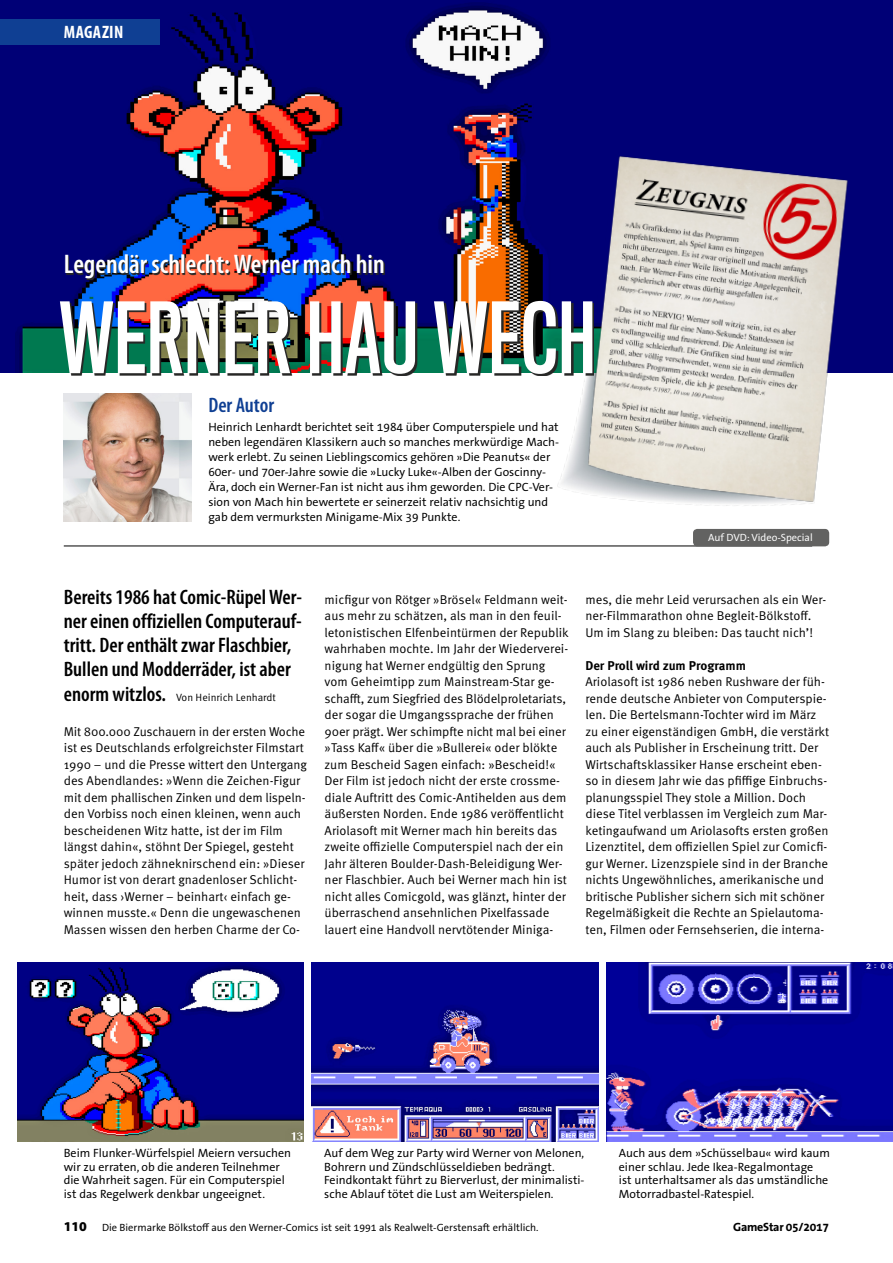
<style>
.page{position:relative;width:893px;height:1263px;background:#fff}
.page>*{position:absolute;margin:0;border:0;box-sizing:border-box;transform-origin:0 0}
.Head{font:90px "Titling Gothic FB Comp Standard";letter-spacing:.015em;color:#fff}
.Spieletitel{font:600 condensed 27px "Myriad Pro";color:#fff}
.Intro{font:600 condensed 21px/24px "Myriad Pro";color:#000}
.Intro-2{font:600 condensed 21px "Myriad Pro";color:#0f3f93}
.t1{font:700 condensed 18px "Myriad Pro";letter-spacing:.02em;color:#fff}
.t2{font:900 13.5px "Myriad Pro";color:#000}
.Body{font:12.75px/16.5px "Meta Pro";color:#000}
.ZU{font:700 12.75px "Meta Pro";letter-spacing:-.005em;color:#000}
.BU{font:12px/13.5px "The Sans Office";color:#000}
.Kasten_Body{font:12px/15px "The Sans Office";color:#000}
.t3{font:700 12px "The Sans Office";letter-spacing:-.02em;color:#000}
.Pag{font:10.5px "The Sans Office";color:#000}
.Intro-3{font:10.5px "Meta Pro";color:#000}
.Quicklink{font:10.5px "The Sans Office";color:#fff}
.s1{font-family:"Myriad Pro";font-weight:600;font-stretch:condensed;font-size:21px}
</style>
<div class="page">
<img style="left:0;top:0;width:893px;height:373px">
<img style="left:549px;top:141px;width:309px;height:390px">
<img style="left:568px;top:142px;width:290px;height:379px">
<img style="left:17px;top:963px;width:287px;height:179px">
<img style="left:312px;top:962px;width:286px;height:179px">
<img style="left:606px;top:963px;width:287px;height:179px">
<svg style="left:62px;top:303px;width:532px;height:73px;background:#38463f"></svg>
<svg style="left:67px;top:256px;width:318px;height:24px;background:#40376d"></svg>
<img style="left:64px;top:394px;width:127px;height:127px">
<hr style="left:64px;top:546px;width:748px;height:1px;background:#000">
<div style="left:693px;top:529px;width:136px;height:17px;background:#626261;border-radius:4px"></div>
<div style="left:0;top:19px;width:159px;height:26px;background:#0f3f93"></div>
<h3 class="t1" style="left:64px;top:21px;width:61px">MAGAZIN</h3>
<p class="Spieletitel" style="left:64px;top:249px;width:322px">Legendär schlecht: Werner mach hin</p>
<p class="Head" style="left:60px;top:287px;width:537px">WERNER HAU WECH</p>
<p class="Intro-2" style="left:208px;top:394px;width:67px">Der Autor</p>
<p class="Kasten_Body" style="left:208px;top:420px;width:352px">Heinrich Lenhardt berichtet seit 1984 über Computerspiele und hat neben legendären Klassikern auch so manches merkwürdige Mach&shy;werk erlebt. Zu seinen Lieblingscomics gehören »Die Peanuts« der 60er- und 70er-Jahre sowie die »Lucky Luke«-Alben der Goscinny-Ära, doch ein Werner-Fan ist nicht aus ihm geworden. Die CPC-Ver&shy;sion von Mach hin bewertete er seinerzeit relativ nachsichtig und gab dem vermurksten Minigame-Mix 39 Punkte.</p>
<p class="Quicklink" style="left:708px;top:532px;width:106px">Auf DVD: Video-Special</p>
<p class="Intro" style="left:64px;top:585px;width:240px">Bereits 1986 hat Comic-Rüpel Wer&shy;ner einen offiziellen Computerauf&shy;tritt. Der enthält zwar Flaschbier, Bullen und Modderräder, ist aber</p>
<p class="Intro-3" style="left:64px;top:691px;width:214px"><span class="s1">enorm witzlos.</span> Von Heinrich Lenhardt</p>
<p class="Body" style="left:64px;top:723px;width:245px">Mit 800.000 Zuschauern in der ersten Woche ist es Deutschlands erfolgreichster Filmstart 1990 – und die Presse wittert den Untergang des Abendlandes: »Wenn die Zeichen-Figur mit dem phallischen Zinken und dem lispeln&shy;den Vorbiss noch einen kleinen, wenn auch bescheidenen Witz hatte, ist der im Film längst dahin«, stöhnt Der Spiegel, gesteht später jedoch zähneknirschend ein: »Dieser Humor ist von derart gnadenloser Schlicht&shy;heit, dass ›Werner – beinhart‹ einfach ge&shy;winnen musste.« Denn die ungewaschenen Massen wissen den herben Charme der Co-</p>
<p class="Body" style="left:325px;top:591px;width:246px">micfigur von Rötger »Brösel« Feldmann weit&shy;aus mehr zu schätzen, als man in den feuil&shy;letonistischen Elfenbeintürmen der Republik wahrhaben mochte. Im Jahr der Wiederverei&shy;nigung hat Werner endgültig den Sprung vom Geheimtipp zum Mainstream-Star ge&shy;schafft, zum Siegfried des Blödelproletariats, der sogar die Umgangssprache der frühen 90er prägt. Wer schimpfte nicht mal bei einer »Tass Kaff« über die »Bullerei« oder blökte zum Bescheid Sagen einfach: »Bescheid!«</p>
<p class="Body" style="left:325px;top:773px;width:244px">Der Film ist jedoch nicht der erste crossme&shy;diale Auftritt des Comic-Antihelden aus dem äußersten Norden. Ende 1986 veröffentlicht Ariolasoft mit Werner mach hin bereits das zweite offizielle Computerspiel nach der ein Jahr älteren Boulder-Dash-Beleidigung Wer&shy;ner Flaschbier. Auch bei Werner mach hin ist nicht alles Comicgold, was glänzt, hinter der überraschend ansehnlichen Pixelfassade lauert eine Handvoll nervtötender Miniga-</p>
<p class="Body" style="left:585px;top:591px;width:243px">mes, die mehr Leid verursachen als ein Wer&shy;ner-Filmmarathon ohne Begleit-Bölkstoff.<br>Um im Slang zu bleiben: Das taucht nich’!</p>
<p class="ZU" style="left:585px;top:657px;width:162px">Der Proll wird zum Programm</p>
<p class="Body" style="left:585px;top:674px;width:245px">Ariolasoft ist 1986 neben Rushware der füh&shy;rende deutsche Anbieter von Computerspie&shy;len. Die Bertelsmann-Tochter wird im März zu einer eigenständigen GmbH, die verstärkt auch als Publisher in Erscheinung tritt. Der Wirtschaftsklassiker Hanse erscheint eben&shy;so in diesem Jahr wie das pfiffige Einbruchs&shy;planungsspiel They stole a Million. Doch diese Titel verblassen im Vergleich zum Mar&shy;ketingaufwand um Ariolasofts ersten großen Lizenztitel, dem offiziellen Spiel zur Comicfi&shy;gur Werner. Lizenzspiele sind in der Branche nichts Ungewöhnliches, amerikanische und britische Publisher sichern sich mit schöner Regelmäßigkeit die Rechte an Spielautoma&shy;ten, Filmen oder Fernsehserien, die interna-</p>
<p class="BU" style="left:64px;top:1147px;width:229px">Beim Flunker-Würfelspiel Meiern versuchen wir zu erraten, ob die anderen Teilnehmer die Wahrheit sagen. Für ein Computerspiel ist das Regelwerk denkbar ungeeignet.</p>
<p class="BU" style="left:619px;top:1147px;width:213px">Auch aus dem »Schüsselbau« wird kaum einer schlau. Jede Ikea-Regalmontage<br>ist unterhaltsamer als das umständliche Motorradbastel-Ratespiel.</p>
<p class="BU" style="left:324px;top:1147px;width:262px">Auf dem Weg zur Party wird Werner von Melonen, Bohrern und Zündschlüsseldieben bedrängt.<br>Feindkontakt führt zu Bierverlust, der minimalisti&shy;sche Ablauf tötet die Lust am Weiterspielen.</p>
<p class="t2" style="left:64px;top:1219px;width:25px">110</p>
<p class="t3" style="left:733px;top:1220px;width:97px">GameStar 05/2017</p>
<p class="Pag" style="left:102px;top:1222px;width:438px">Die Biermarke Bölkstoff aus den Werner-Comics ist seit 1991 als Realwelt-Gerstensaft erhältlich.</p>
</div>
